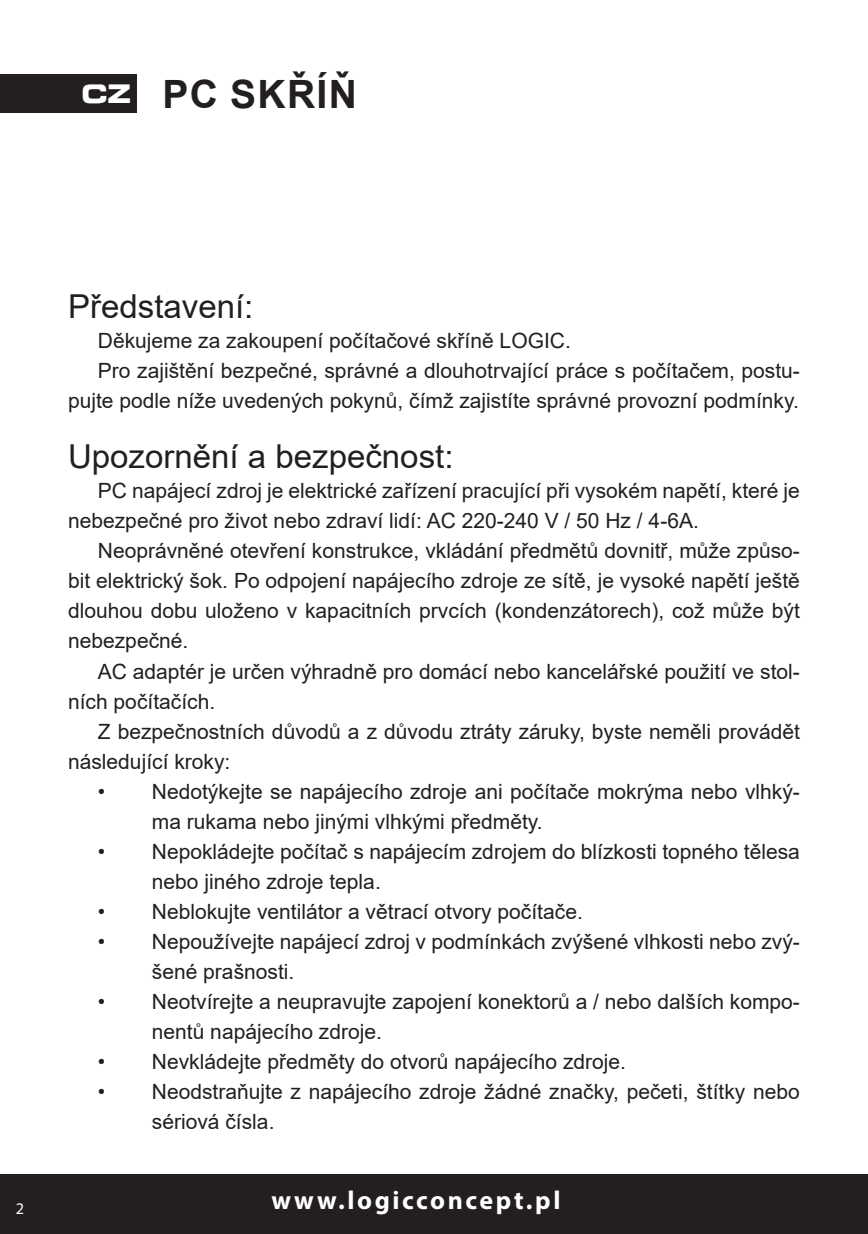
<style>
.page{position:relative;width:868px;height:1234px;background:#fff}
.page>*{position:absolute;margin:0;border:0;box-sizing:border-box;transform-origin:0 0}
.maly_tytul{font:700 39px "Arial";letter-spacing:.035em;color:#231f20}
.maly_tytul-2{font:33px "Arial";color:#231f20}
.t1{font:700 25.8px "Myriad Pro";letter-spacing:.1em;color:#fff}
.t2{font:700 25.2px "Square 721 Ex EU";color:#fff}
.tekst_kopia{font:21px/30px "Arial";color:#231f20}
.t3{font:16.2px "Myriad Pro";color:#fff}
</style>
<div class="page">
<div style="left:0;top:1174px;width:867px;height:59px;background:#231f20"></div>
<div style="left:0;top:74px;width:136px;height:39px;background:#231f20"></div>
<p class="t2" style="left:81px;top:79px;width:51px">CZ</p>
<p class="maly_tytul" style="left:162px;top:67px;width:196px">PC SKŘÍŇ</p>
<p class="t3" style="left:16px;top:1198px;width:10px">2</p>
<p class="maly_tytul-2" style="left:68px;top:284px;width:187px">Představení:</p>
<p class="tekst_kopia" style="left:98px;top:325px;width:474px">Děkujeme za zakoupení počítačové skříně LOGIC.</p>
<p class="tekst_kopia" style="left:68px;top:355px;width:733px;text-align:right">Pro zajištění bezpečné, správné a dlouhotrvající práce s počítačem, postu&shy;pujte podle níže uvedených pokynů, čímž zajistíte správné provozní podmínky.</p>
<p class="maly_tytul-2" style="left:68px;top:434px;width:387px">Upozornění a bezpečnost:</p>
<p class="tekst_kopia" style="left:68px;top:475px;width:733px;text-indent:30px">PC napájecí zdroj je elektrické zařízení pracující při vysokém napětí, které je nebezpečné pro život nebo zdraví lidí: AC 220-240 V / 50 Hz / 4-6A.</p>
<p class="tekst_kopia" style="left:68px;top:535px;width:733px;text-align:justify;text-indent:30px">Neoprávněné otevření konstrukce, vkládání předmětů dovnitř, může způso&shy;bit elektrický šok. Po odpojení napájecího zdroje ze sítě, je vysoké napětí ještě dlouhou dobu uloženo v kapacitních prvcích (kondenzátorech), což může být nebezpečné.</p>
<p class="tekst_kopia" style="left:68px;top:655px;width:733px;text-indent:30px">AC adaptér je určen výhradně pro domácí nebo kancelářské použití ve stol&shy;ních počítačích.</p>
<p class="tekst_kopia" style="left:68px;top:715px;width:733px;text-indent:30px">Z bezpečnostních důvodů a z důvodu ztráty záruky, byste neměli provádět následující kroky:</p>
<p class="tekst_kopia" style="left:152px;top:775px;width:649px;text-indent:-54px">• Nedotýkejte se napájecího zdroje ani počítače mokrýma nebo vlhký&shy;ma rukama nebo jinými vlhkými předměty.</p>
<p class="tekst_kopia" style="left:152px;top:835px;width:649px;text-indent:-54px">• Nepokládejte počítač s napájecím zdrojem do blízkosti topného tělesa nebo jiného zdroje tepla.</p>
<p class="tekst_kopia" style="left:98px;top:895px;width:486px">• Neblokujte ventilátor a větrací otvory počítače.</p>
<p class="tekst_kopia" style="left:152px;top:925px;width:649px;text-indent:-54px">• Nepoužívejte napájecí zdroj v podmínkách zvýšené vlhkosti nebo zvý&shy;šené prašnosti.</p>
<p class="tekst_kopia" style="left:152px;top:985px;width:649px;text-indent:-54px">• Neotvírejte a neupravujte zapojení konektorů a / nebo dalších kompo&shy;nentů napájecího zdroje.</p>
<p class="tekst_kopia" style="left:98px;top:1045px;width:529px">• Nevkládejte předměty do otvorů napájecího zdroje.</p>
<p class="tekst_kopia" style="left:152px;top:1075px;width:649px;text-indent:-54px">• Neodstraňujte z napájecího zdroje žádné značky, pečeti, štítky nebo sériová čísla.</p>
<p class="t1" style="left:271px;top:1182px;width:290px">www.logicconcept.pl</p>
</div>
